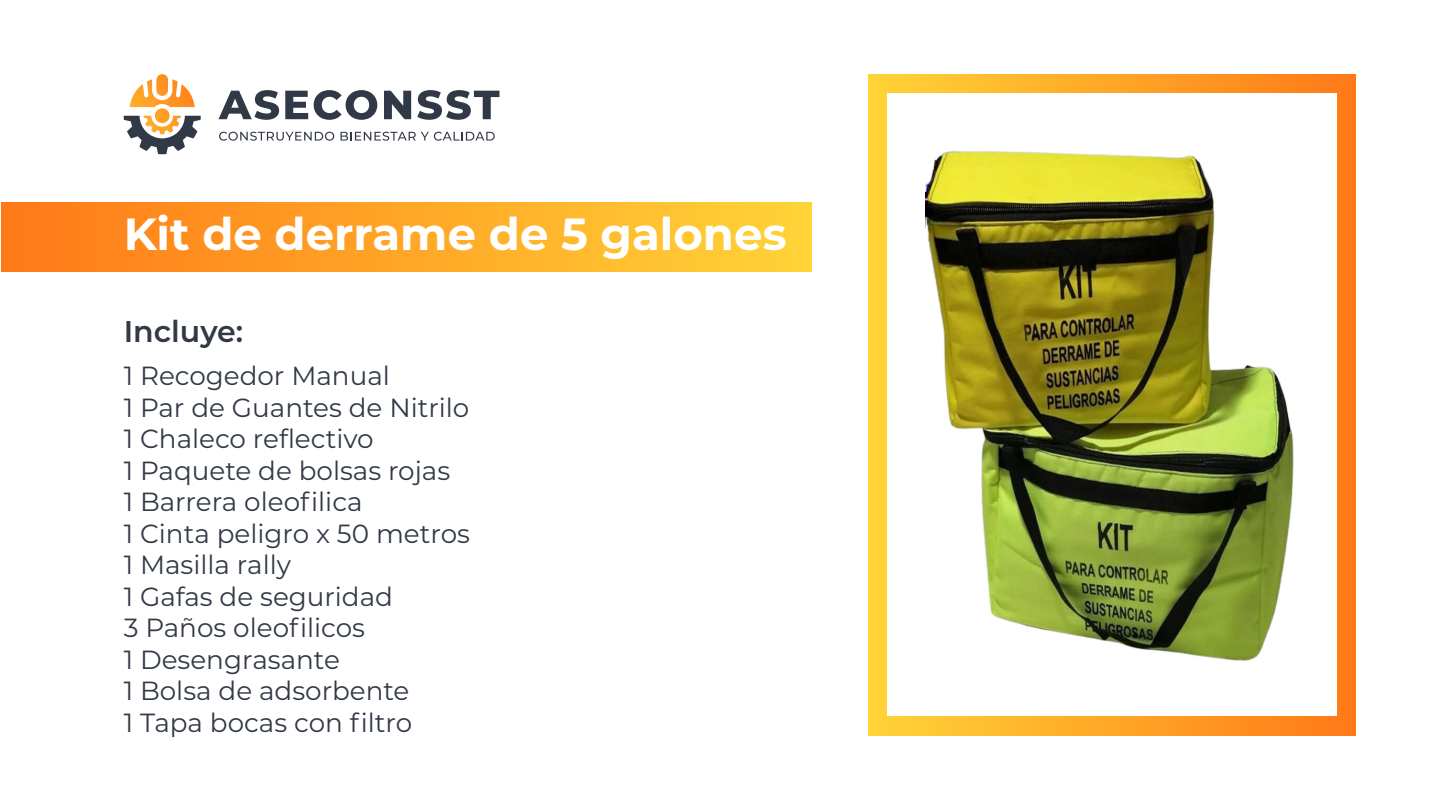
<style>
.page{position:relative;width:1440px;height:810px;background:#fff}
.page>*{position:absolute;margin:0;border:0;box-sizing:border-box;transform-origin:0 0}
.t1{font:700 45px "Montserrat";color:#fff}
.t2{font:600 30px "Montserrat";color:#323946}
.t3{font:26.25px/31.5px "Montserrat";color:#323946}
</style>
<div class="page">
<svg style="left:219px;top:90px;width:60px;height:30px"></svg>
<svg style="left:285px;top:91px;width:23px;height:28px"></svg>
<svg style="left:314px;top:90px;width:63px;height:30px"></svg>
<svg style="left:384px;top:91px;width:27px;height:28px"></svg>
<svg style="left:417px;top:90px;width:83px;height:30px"></svg>
<svg style="left:219px;top:132px;width:115px;height:9px"></svg>
<svg style="left:341px;top:132px;width:154px;height:9px"></svg>
<svg style="left:124px;top:79px;width:77px;height:75px"></svg>
<div style="left:156px;top:74px;width:12px;height:22px;background:#ff9220;border-radius:6px"></div>
<div style="left:2px;top:202px;width:810px;height:70px;background:linear-gradient(to right,#ff7917,#ffd437)"></div>
<div style="left:869px;top:74px;width:486px;height:662px;background:linear-gradient(to right,#ffd437,#ff7917)"></div>
<div style="left:887px;top:93px;width:450px;height:623px;background:#fff"></div>
<img style="left:926px;top:151px;width:368px;height:509px">
<h1 class="t1" style="left:124px;top:202px;width:664px">Kit de derrame de 5 galones</h1>
<p class="t2" style="left:124px;top:310px;width:121px">Incluye:</p>
<p class="t3" style="left:124px;top:359px;width:348px">1 Recogedor Manual<br>1 Par de Guantes de Nitrilo<br>1 Chaleco reflectivo<br>1 Paquete de bolsas rojas<br>1 Barrera oleofilica<br>1 Cinta peligro x 50 metros<br>1 Masilla rally<br>1 Gafas de seguridad<br>3 Paños oleofilicos<br>1 Desengrasante<br>1 Bolsa de adsorbente<br>1 Tapa bocas con filtro</p>
</div>
